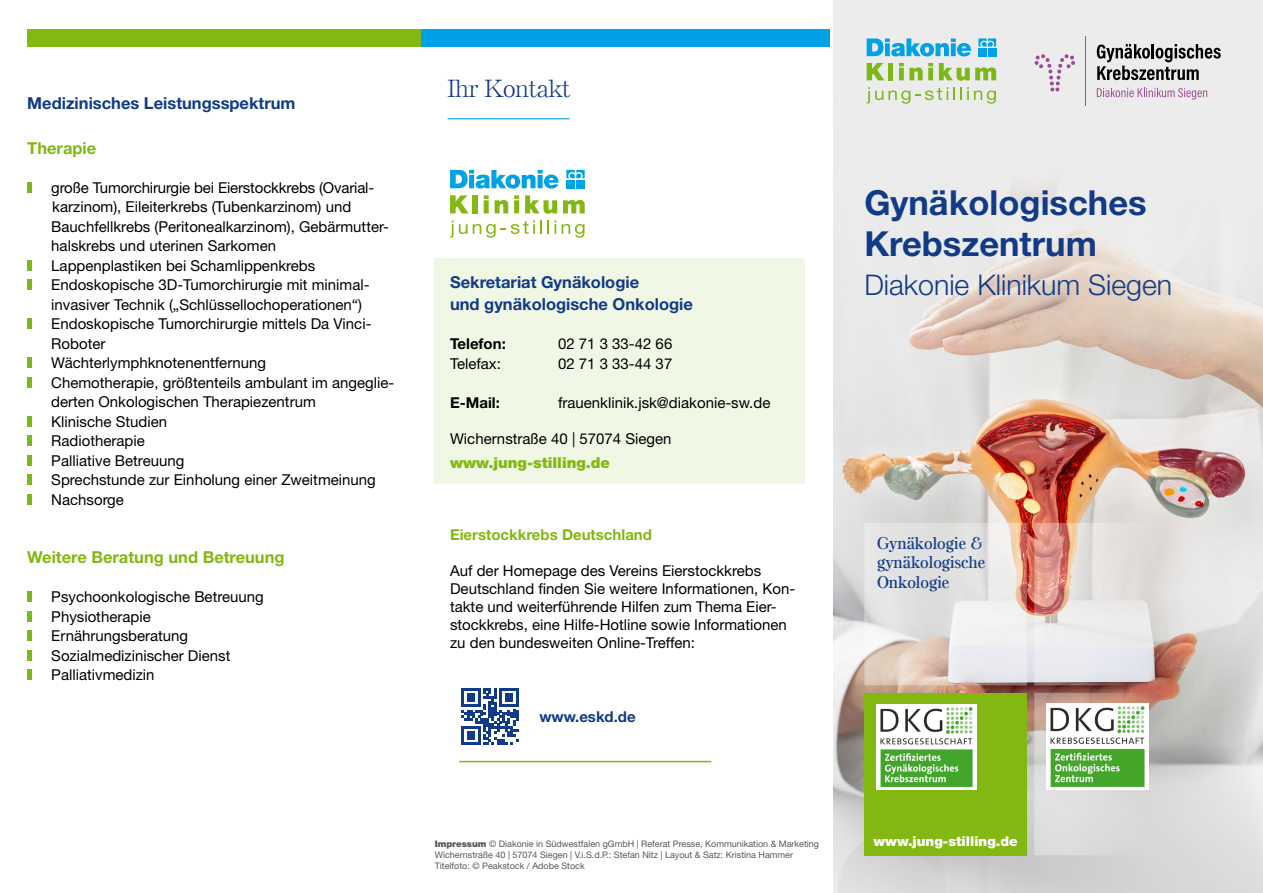
<style>
.page{position:relative;width:1263px;height:893px;background:#fff}
.page>*{position:absolute;margin:0;border:0;box-sizing:border-box;transform-origin:0 0}
.t1{font:700 34.5px/41.4px "Helvetica Neue LT Pro";color:#113a87}
.t2{font:300 28.5px "Helvetica Neue LT Pro";color:#113a87}
.t3{font:300 24px "Else NPLLT";color:#113a87}
.t4{font:700 16.5px/22.5px "Helvetica Neue LT Pro";color:#113a87}
.t5{font:600 16.5px/19.8px "Else NPLLT";color:#113a87}
.t6{font:700 16.5px "Helvetica Neue LT Pro";color:#83b711}
.t7{font:15px/19.5px "Helvetica Neue LT Std";color:#000}
.t8{font:700 15px "Helvetica Neue LT Pro";color:#83b711}
.t9{font:900 15px "Helvetica Neue LT Std";color:#83b711}
.t10{font:700 15px "Helvetica Neue LT Pro";color:#000}
.t11{font:700 15px "Helvetica Neue LT Pro";color:#113a87}
.t12{font:900 13.5px "Helvetica Neue LT Std";color:#fff}
.t13{font:9px/10.8px "Helvetica Neue LT Std";color:#555756}
.s1{font-weight:900}
</style>
<div class="page">
<div style="left:834px;top:0;width:429px;height:893px;background:#ececec"></div>
<img style="left:834px;top:102px;width:429px;height:791px">
<div style="left:435px;top:258px;width:370px;height:225px;background:#f1f7e5"></div>
<hr style="left:448px;top:118px;width:122px;height:1px;background:#00a1e5">
<svg style="left:450px;top:170px;width:109px;height:19px"></svg>
<svg style="left:566px;top:170px;width:19px;height:8px"></svg>
<div style="left:566px;top:180px;width:9px;height:8px;background:#00a1e5"></div>
<div style="left:576px;top:180px;width:9px;height:8px;background:#00a1e5"></div>
<svg style="left:450px;top:195px;width:19px;height:18px"></svg>
<div style="left:473px;top:195px;width:5px;height:18px;background:#83b711"></div>
<svg style="left:484px;top:195px;width:5px;height:18px"></svg>
<svg style="left:495px;top:200px;width:13px;height:13px"></svg>
<svg style="left:514px;top:195px;width:5px;height:18px"></svg>
<svg style="left:525px;top:195px;width:32px;height:19px"></svg>
<svg style="left:563px;top:200px;width:22px;height:13px"></svg>
<svg style="left:450px;top:220px;width:3px;height:17px"></svg>
<svg style="left:459px;top:224px;width:8px;height:10px"></svg>
<svg style="left:473px;top:220px;width:83px;height:18px"></svg>
<svg style="left:562px;top:224px;width:22px;height:14px"></svg>
<svg style="left:864px;top:523px;width:333px;height:332px"></svg>
<div style="left:864px;top:693px;width:163px;height:162px;background:#83b711"></div>
<svg style="left:867px;top:39px;width:104px;height:17px"></svg>
<svg style="left:978px;top:38px;width:18px;height:9px"></svg>
<div style="left:978px;top:48px;width:8px;height:8px;background:#00a1e5"></div>
<div style="left:988px;top:48px;width:8px;height:8px;background:#00a1e5"></div>
<svg style="left:867px;top:63px;width:17px;height:17px"></svg>
<div style="left:888px;top:63px;width:5px;height:17px;background:#7cb817"></div>
<svg style="left:899px;top:63px;width:34px;height:17px"></svg>
<svg style="left:939px;top:63px;width:57px;height:18px"></svg>
<svg style="left:867px;top:87px;width:129px;height:17px"></svg>
<div style="left:27px;top:29px;width:394px;height:17px;background:#83b711"></div>
<div style="left:421px;top:29px;width:408px;height:17px;background:#00a1e5"></div>
<svg style="left:462px;top:688px;width:56px;height:57px"></svg>
<hr style="left:459px;top:761px;width:252px;height:1px;background:#83b711">
<hr style="left:27px;top:182px;width:4px;height:11px;background:#7cb817">
<hr style="left:27px;top:260px;width:4px;height:11px;background:#7cb817">
<hr style="left:27px;top:279px;width:4px;height:11px;background:#7cb817">
<hr style="left:27px;top:318px;width:4px;height:11px;background:#7cb817">
<hr style="left:27px;top:357px;width:4px;height:11px;background:#7cb817">
<hr style="left:27px;top:377px;width:4px;height:11px;background:#7cb817">
<hr style="left:27px;top:416px;width:4px;height:11px;background:#7cb817">
<hr style="left:27px;top:435px;width:4px;height:11px;background:#7cb817">
<hr style="left:27px;top:455px;width:4px;height:11px;background:#7cb817">
<hr style="left:27px;top:474px;width:4px;height:11px;background:#7cb817">
<hr style="left:27px;top:494px;width:4px;height:11px;background:#7cb817">
<hr style="left:27px;top:591px;width:4px;height:11px;background:#7cb817">
<hr style="left:27px;top:611px;width:4px;height:11px;background:#7cb817">
<hr style="left:27px;top:630px;width:4px;height:11px;background:#7cb817">
<hr style="left:27px;top:650px;width:4px;height:11px;background:#7cb817">
<hr style="left:27px;top:669px;width:4px;height:11px;background:#7cb817">
<img style="left:876px;top:704px;width:101px;height:85px">
<hr style="left:1085px;top:37px;width:1px;height:69px;background:#6f7070">
<svg style="left:1097px;top:88px;width:110px;height:12px"></svg>
<svg style="left:1034px;top:54px;width:41px;height:38px"></svg>
<svg style="left:1097px;top:44px;width:124px;height:36px"></svg>
<img style="left:1046px;top:703px;width:102px;height:86px">
<p class="t4" style="left:27px;top:92px;width:270px">Medizinisches Leistungsspektrum</p>
<p class="t6" style="left:27px;top:138px;width:71px">Therapie</p>
<p class="t7" style="left:51px;top:177px;width:345px">große Tumorchirurgie bei Eierstockkrebs (Ovarial&shy;karzinom), Eileiterkrebs (Tubenkarzinom) und Bauchfellkrebs (Peritonealkarzinom), Gebärmutter&shy;halskrebs und uterinen Sarkomen<br>Lappenplastiken bei Schamlippenkrebs Endoskopische 3D-Tumorchirurgie mit minimal&shy;invasiver Technik („Schlüssellochoperationen“)<br>Endoskopische Tumorchirurgie mittels Da Vinci-Roboter<br>Wächterlymphknotenentfernung<br>Chemotherapie, größtenteils ambulant im angeglie&shy;derten Onkologischen Therapiezentrum<br>Klinische Studien<br>Radiotherapie<br>Palliative Betreuung<br>Sprechstunde zur Einholung einer Zweitmeinung Nachsorge</p>
<p class="t6" style="left:27px;top:547px;width:259px">Weitere Beratung und Betreuung</p>
<p class="t7" style="left:51px;top:587px;width:214px">Psychoonkologische Betreuung<br>Physiotherapie<br>Ernährungsberatung<br>Sozialmedizinischer Dienst<br>Palliativmedizin</p>
<h3 class="t3" style="left:448px;top:74px;width:124px">Ihr Kontakt</h3>
<p class="t4" style="left:450px;top:270px;width:244px">Sekretariat Gynäkologie<br>und gynäkologische Onkologie</p>
<p class="t10" style="left:450px;top:335px;width:57px">Telefon:</p>
<p class="t7" style="left:558px;top:334px;width:116px">02 71 3 33-42 66</p>
<p class="t7" style="left:450px;top:354px;width:52px">Telefax:</p>
<p class="t7" style="left:558px;top:354px;width:116px">02 71 3 33-44 37</p>
<p class="t10" style="left:450px;top:393px;width:51px">E-Mail:</p>
<p class="t7" style="left:558px;top:393px;width:214px">frauenklinik.jsk@diakonie-sw.de</p>
<p class="t7" style="left:450px;top:429px;width:223px">Wichernstraße 40 | 57074 Siegen</p>
<p class="t9" style="left:450px;top:454px;width:162px">www.jung-stilling.de</p>
<p class="t8" style="left:450px;top:525px;width:203px">Eierstockkrebs Deutschland</p>
<p class="t7" style="left:450px;top:561px;width:347px;line-height:18px">Auf der Homepage des Vereins Eierstockkrebs Deutschland finden Sie weitere Informationen, Kon&shy;takte und weiterführende Hilfen zum Thema Eier&shy;stockkrebs, eine Hilfe-Hotline sowie Informationen zu den bundesweiten Online-Treffen:</p>
<p class="t11" style="left:539px;top:707px;width:98px">www.eskd.de</p>
<p class="t13" style="left:435px;top:838px;width:386px"><span class="s1">Impressum</span> © Diakonie in Südwestfalen gGmbH | Referat Presse, Kommunikation &amp; Marketing<br>Wichernstraße 40 | 57074 Siegen | V.i.S.d.P.: Stefan Nitz | Layout &amp; Satz: Kristina Hammer<br>Titelfoto: © Peakstock / Adobe Stock</p>
<h1 class="t1" style="left:864px;top:181px;width:284px">Gynäkologisches<br>Krebszentrum</h1>
<h2 class="t2" style="left:864px;top:267px;width:309px">Diakonie Klinikum Siegen</h2>
<p class="t5" style="left:877px;top:533px;width:109px">Gynäkologie &amp; gynäkologische<br>Onkologie</p>
<p class="t12" style="left:873px;top:833px;width:146px">www.jung-stilling.de</p>
</div>
